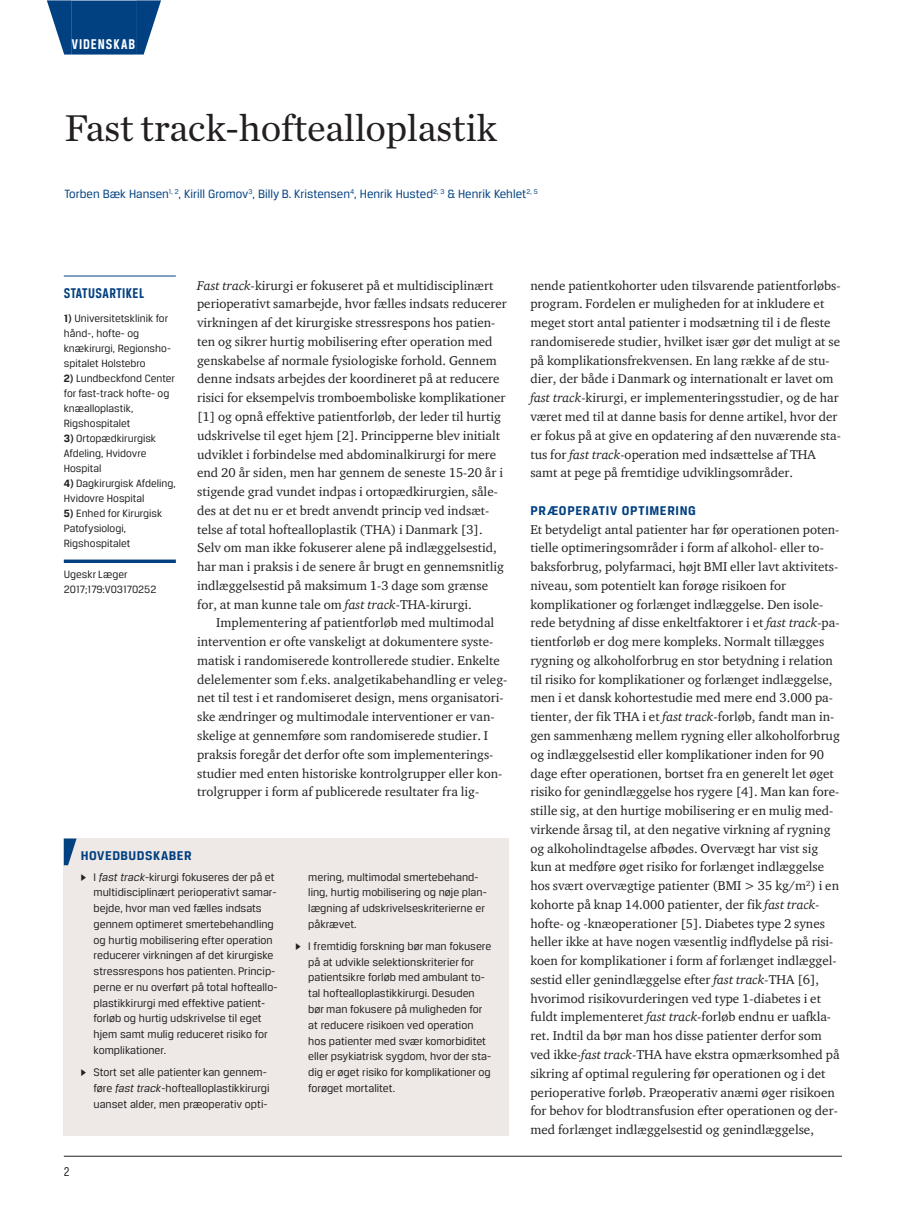
<style>
.page{position:relative;width:919px;height:1217px;background:#fff}
.page>*{position:absolute;margin:0;border:0;box-sizing:border-box;transform-origin:0 0}
.t1{font:39px "Chronicle Text G1";letter-spacing:-.01em;color:#231f20}
.t2{font:700 15px "Breuer Condensed";letter-spacing:.03em;color:#014081}
.t3{font:700 15px "Breuer Condensed";letter-spacing:.065em;color:#fff}
.t4{font:700 13.5px "Breuer Text";letter-spacing:.045em;color:#014081}
.t5{font:13.5px "Breuer Condensed";color:#231f20}
.t6{font:13.05px/18.8px "ITC Charter Com";color:#231f20}
.t7{font:12.75px "Breuer Text";color:#014081}
.t8{font:11.7px/15.8px "Breuer Text";color:#231f20}
.t9{font:11.25px/15px "Breuer Text";color:#231f20}
.s1{font-weight:700}
.s2{font-style:italic}
.s3{font-family:"Greta Text"}
</style>
<div class="page">
<hr style="left:64px;top:1155px;width:777px;height:1px;background:#231f20">
<div style="left:72px;top:1px;width:64px;height:54px;background:#014081"></div>
<svg style="left:47px;top:0;width:25px;height:55px"></svg>
<svg style="left:136px;top:0;width:25px;height:55px"></svg>
<hr style="left:64px;top:275px;width:112px;height:1px;background:#014081">
<svg style="left:64px;top:559px;width:112px;height:4px"></svg>
<div style="left:64px;top:838px;width:445px;height:297px;background:#eee9e6"></div>
<svg style="left:64px;top:838px;width:13px;height:27px"></svg>
<p class="t3" style="left:72px;top:35px;width:65px">VIDENSKAB</p>
<h1 class="t1" style="left:64px;top:98px;width:434px">Fast track-hoftealloplastik</h1>
<p class="t7" style="left:64px;top:187px;width:475px">Torben Bæk Hansen<sup>1,</sup> <sup>2</sup>, Kirill Gromov<sup>3</sup>, Billy B. Kristensen<sup>4</sup>, Henrik Husted<sup>2,</sup> <sup>3</sup> &amp; Henrik Kehlet<sup>2,</sup> <sup>5</sup></p>
<p class="t2" style="left:64px;top:284px;width:82px">STATUSARTIKEL</p>
<p class="t9" style="left:64px;top:310px;width:109px"><span class="s1">1)</span> Universitetsklinik for hånd-, hofte- og knækirurgi, Regionsho&shy;spitalet Holstebro</p>
<p class="t9" style="left:64px;top:370px;width:113px"><span class="s1">2)</span> Lundbeckfond Center for fast-track hofte- og knæalloplastik,<br>Rigshospitalet</p>
<p class="t9" style="left:64px;top:430px;width:94px"><span class="s1">3)</span> Ortopædkirurgisk<br>Afdeling, Hvidovre<br>Hospital</p>
<p class="t9" style="left:64px;top:475px;width:113px"><span class="s1">4)</span> Dagkirurgisk Afdeling,<br>Hvidovre Hospital</p>
<p class="t9" style="left:64px;top:505px;width:100px"><span class="s1">5)</span> Enhed for Kirurgisk<br>Patofysiologi,<br>Rigshospitalet</p>
<p class="t9" style="left:64px;top:566px;width:94px">Ugeskr Læger<br>2017;179:V03170252</p>
<p class="t6" style="left:197px;top:275px;width:311px"><span class="s2">Fast track-</span>kirurgi er fokuseret på et multidisciplinært perioperativt samarbejde, hvor fælles indsats reducerer virkningen af det kirurgiske stressrespons hos patien&shy;ten og sikrer hurtig mobilisering efter operation med genskabelse af normale fysiologiske forhold. Gennem denne indsats arbejdes der koordineret på at reducere risici for eksempelvis tromboemboliske komplikationer [1] og opnå effektive patientforløb, der leder til hurtig udskrivelse til eget hjem [2]. Principperne blev initialt udviklet i forbindelse med abdominalkirurgi for mere end 20 år siden, men har gennem de seneste 15-20 år i stigende grad vundet indpas i ortopædkirurgien, såle&shy;des at det nu er et bredt anvendt princip ved indsæt&shy;telse af total hoftealloplastik (THA) i Danmark [3].<br>Selv om man ikke fokuserer alene på indlæggelsestid, har man i praksis i de senere år brugt en gennemsnitlig indlæggelsestid på maksimum 1-3 dage som grænse for, at man kunne tale om <span class="s2">fast track</span>-THA-kirurgi.</p>
<p class="t6" style="left:197px;top:613px;width:312px;text-indent:19px">Implementering af patientforløb med multimodal intervention er ofte vanskeligt at dokumentere syste&shy;matisk i randomiserede kontrollerede studier. Enkelte delelementer som f.eks. analgetikabehandling er veleg&shy;net til test i et randomiseret design, mens organisatori&shy;ske ændringer og multimodale interventioner er van&shy;skelige at gennemføre som randomiserede studier. I praksis foregår det derfor ofte som implementerings&shy;studier med enten historiske kontrolgrupper eller kon&shy;trolgrupper i form af publicerede resultater fra lig-</p>
<p class="t4" style="left:81px;top:847px;width:112px">HOVEDBUDSKABER</p>
<p class="t8" style="left:94px;top:868px;width:185px;text-indent:-13px"><span class="s3">▶</span> I <span class="s2">fast track</span>-kirurgi fokuseres der på et multidisciplinært perioperativt samar&shy;bejde, hvor man ved fælles indsats gennem optimeret smertebehandling og hurtig mobilisering efter operation reducerer virkningen af det kirurgiske stressrespons hos patienten. Princip&shy;perne er nu overført på total hofteallo&shy;plastikkirurgi med effektive patient&shy;forløb og hurtig udskrivelse til eget hjem samt mulig reduceret risiko for komplikationer.</p>
<p class="t8" style="left:94px;top:1063px;width:177px;text-indent:-13px"><span class="s3">▶</span> Stort set alle patienter kan gennem&shy;føre <span class="s2">fast track</span>-hoftealloplastikkirurgi uanset alder, men præoperativ opti-</p>
<p class="t8" style="left:308px;top:868px;width:180px">mering, multimodal smertebehand&shy;ling, hurtig mobilisering og nøje plan&shy;lægning af udskrivelseskriterierne er påkrævet.</p>
<p class="t8" style="left:308px;top:937px;width:185px;text-indent:-13px"><span class="s3">▶</span> I fremtidig forskning bør man fokusere på at udvikle selektionskriterier for patientsikre forløb med ambulant to&shy;tal hoftealloplastikkirurgi. Desuden bør man fokusere på muligheden for at reducere risikoen ved operation hos patienter med svær komorbiditet eller psykiatrisk sygdom, hvor der sta&shy;dig er øget risiko for komplikationer og forøget mortalitet.</p>
<p class="t5" style="left:64px;top:1163px;width:7px">2</p>
<p class="t6" style="left:530px;top:275px;width:312px">nende patientkohorter uden tilsvarende patientforløbs&shy;program. Fordelen er muligheden for at inkludere et meget stort antal patienter i modsætning til i de fleste randomiserede studier, hvilket især gør det muligt at se på komplikationsfrekvensen. En lang række af de stu&shy;dier, der både i Danmark og internationalt er lavet om <span class="s2">fast track</span>-kirurgi, er implementeringsstudier, og de har været med til at danne basis for denne artikel, hvor der er fokus på at give en opdatering af den nuværende sta&shy;tus for <span class="s2">fast track</span>-operation med indsættelse af THA samt at pege på fremtidige udviklingsområder.</p>
<p class="t4" style="left:530px;top:502px;width:167px">PRÆOPERATIV OPTIMERING</p>
<p class="t6" style="left:530px;top:519px;width:311px">Et betydeligt antal patienter har før operationen poten&shy;tielle optimeringsområder i form af alkohol- eller to&shy;baksforbrug, polyfarmaci, højt BMI eller lavt aktivitets&shy;niveau, som potentielt kan forøge risikoen for komplikationer og forlænget indlæggelse. Den isole&shy;rede betydning af disse enkeltfaktorer i et <span class="s2">fast track</span>-pa&shy;tientforløb er dog mere kompleks. Normalt tillægges rygning og alkoholforbrug en stor betydning i relation til risiko for komplikationer og forlænget indlæggelse, men i et dansk kohortestudie med mere end 3.000 pa&shy;tienter, der fik THA i et <span class="s2">fast track-</span>forløb, fandt man in&shy;gen sammenhæng mellem rygning eller alkoholforbrug og indlæggelsestid eller komplikationer inden for 90 dage efter operationen, bortset fra en generelt let øget risiko for genindlæggelse hos rygere [4]. Man kan fore&shy;stille sig, at den hurtige mobilisering er en mulig med&shy;virkende årsag til, at den negative virkning af rygning og alkoholindtagelse afbødes. Overvægt har vist sig kun at medføre øget risiko for forlænget indlæggelse hos svært overvægtige patienter (BMI &gt; 35 kg/m<sup>2</sup>) i en kohorte på knap 14.000 patienter, der fik <span class="s2">fast track&shy;</span>hofte- og -knæoperationer [5]. Diabetes type 2 synes heller ikke at have nogen væsentlig indflydelse på risi&shy;koen for komplikationer i form af forlænget indlæggel&shy;sestid eller genindlæggelse efter <span class="s2">fast track-</span>THA [6], hvorimod risikovurderingen ved type 1-diabetes i et fuldt implementeret <span class="s2">fast track-</span>forløb endnu er uafkla&shy;ret. Indtil da bør man hos disse patienter derfor som ved ikke<span class="s2">-fast track</span>-THA have ekstra opmærksomhed på sikring af optimal regulering før operationen og i det perioperative forløb. Præoperativ anæmi øger risikoen for behov for blodtransfusion efter operationen og der&shy;med forlænget indlæggelsestid og genindlæggelse,</p>
</div>
